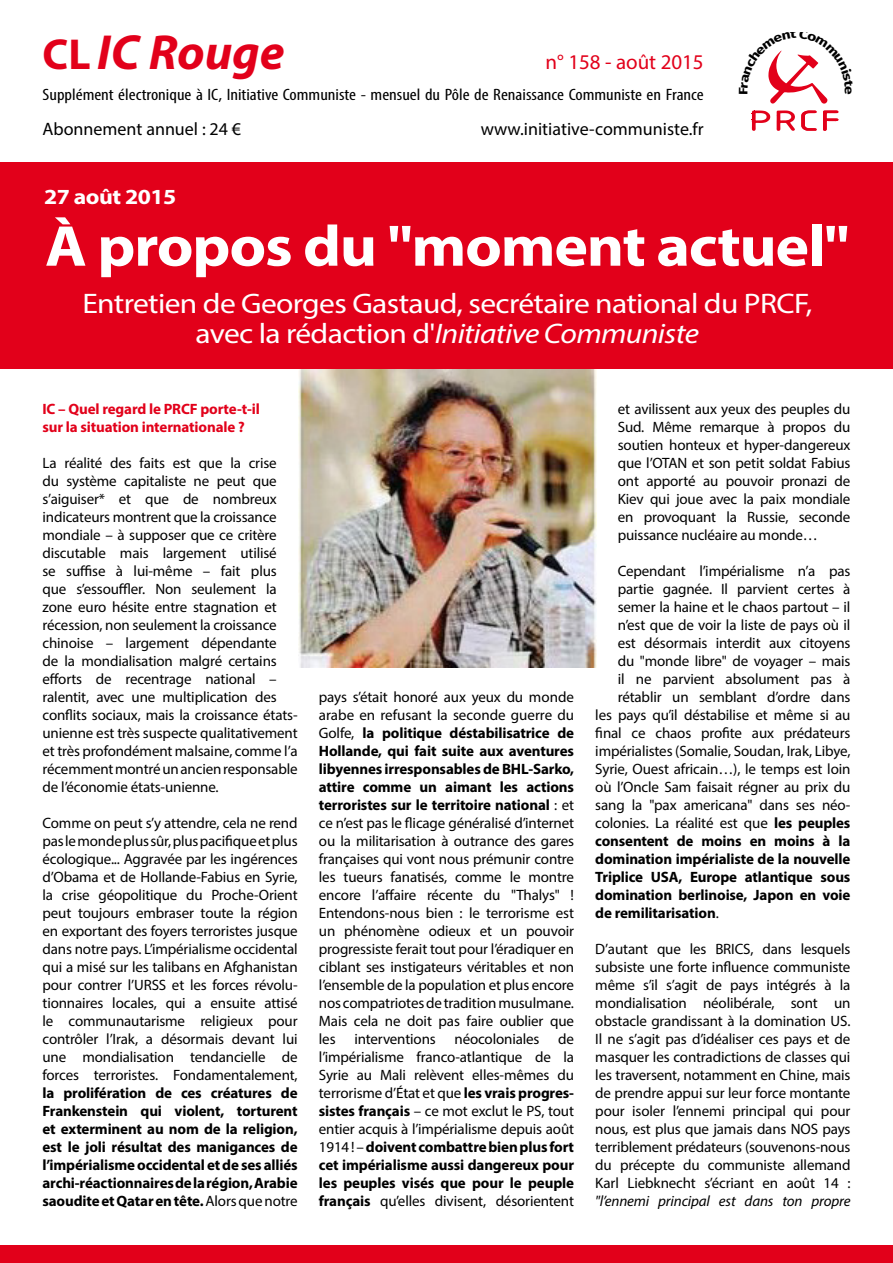
<style>
.page{position:relative;width:893px;height:1263px;background:#fff}
.page>*{position:absolute;margin:0;border:0;box-sizing:border-box;transform-origin:0 0}
.t1{font:700 58.05px "Myriad Pro";letter-spacing:-.02em;color:#fff;scale:1.1 1}
.t2{font:italic 700 49.5px "Myriad Pro";color:#e2001a}
.t3{font:28.35px/30px "Myriad Pro";letter-spacing:-.02em;color:#fff;text-align:center;scale:1.11 1}
.t4{font:700 21.6px "Myriad Pro";letter-spacing:-.02em;color:#fff;scale:1.1 1}
.t5{font:21px "Myriad Pro";color:#e2001a}
.t6{font:18px "Myriad Pro";color:#000}
.t7{font:condensed 16.5px "Myriad Pro";color:#000;scale:1.15 1}
.t8{font:15px/18px "Myriad Pro";letter-spacing:-.01em;color:#000;text-align:justify}
.t9{font:700 15px/18px "Myriad Pro";letter-spacing:-.01em;color:#000;text-align:justify}
.t10{font:700 15px/18px "Myriad Pro";letter-spacing:-.01em;color:#e2001a}
.t11{font:italic 15px "Myriad Pro";letter-spacing:-.01em;color:#000}
.s1{font-style:normal;font-size:43.5px}
.s2{font-style:italic}
.s3{font-weight:400}
.s4{font-weight:700}
</style>
<div class="page">
<div style="left:0;top:13px;width:893px;height:356px;background:#e2001a"></div>
<div style="left:0;top:0;width:893px;height:162px;background:#fff"></div>
<svg style="left:823px;top:110px;width:16px;height:21px"></svg>
<svg style="left:752px;top:110px;width:65px;height:21px"></svg>
<img style="left:298px;top:369px;width:298px;height:299px">
<div style="left:0;top:1246px;width:893px;height:17px;background:#e2001a"></div>
<svg style="left:768px;top:50px;width:60px;height:54px"></svg>
<h2 class="t2" style="left:43px;top:20px;width:243px"><span class="s1">CL</span> IC Rouge</h2>
<h3 class="t5" style="left:546px;top:49px;width:160px">n° 158 - août 2015</h3>
<p class="t7" style="left:43px;top:85px;width:576px">Supplément électronique à IC, Initiative Communiste - mensuel du Pôle de Renaissance Communiste en France</p>
<p class="t6" style="left:43px;top:118px;width:200px">Abonnement annuel : 24 €</p>
<p class="t6" style="left:481px;top:118px;width:225px">www.initiative-communiste.fr</p>
<h3 class="t4" style="left:44px;top:183px;width:122px">27 août 2015</h3>
<h1 class="t1" style="left:45px;top:208px;width:733px">À propos du "moment actuel"</h1>
<h3 class="t3" style="left:82px;top:288px;width:659px">Entretien de Georges Gastaud, secrétaire national du PRCF, avec la rédaction d'<span class="s2">Initiative Communiste</span></h3>
<p class="t10" style="left:43px;top:399px;width:219px">IC – Quel regard le PRCF porte-t-il sur la situation internationale ?</p>
<p class="t8" style="left:43px;top:454px;width:257px;text-align:left">La réalité des faits est que la crise<br>du système capitaliste ne peut que s’aiguiser* et que de nombreux indicateurs montrent que la croissance mondiale – à supposer que ce critère discutable mais largement utilisé<br>se suffise à lui-même – fait plus que s’essouffler. Non seulement la zone euro hésite entre stagnation et récession, non seulement la croissance chinoise – largement dépendante<br>de la mondialisation malgré certains efforts de recentrage national – ralentit, avec une multiplication des conflits sociaux, mais la croissance états&shy;unienne est très suspecte qualitativement et très profondément malsaine, comme l’a récemment montré un ancien responsable de l’économie états-unienne.</p>
<p class="t8" style="left:43px;top:814px;width:257px">Comme on peut s’y attendre, cela ne rend pas le monde plus sûr, plus pacifique et plus écologique... Aggravée par les ingérences d’Obama et de Hollande-Fabius en Syrie, la crise géopolitique du Proche-Orient peut toujours embraser toute la région en exportant des foyers terroristes jusque dans notre pays. L’impérialisme occidental qui a misé sur les talibans en Afghanistan pour contrer l’URSS et les forces révolu&shy;tionnaires locales, qui a ensuite attisé le communautarisme religieux pour contrôler l’Irak, a désormais devant lui une mondialisation tendancielle de forces terroristes. Fondamentalement,</p>
<p class="t9" style="left:43px;top:1083px;width:257px">la prolifération de ces créatures de Frankenstein qui violent, torturent et exterminent au nom de la religion, est le joli résultat des manigances de l’impérialisme occidental et de ses alliés archi-réactionnaires de la région, Arabie saoudite et Qatar en tête. <span class="s3">Alors que notre</span></p>
<p class="t8" style="left:319px;top:688px;width:257px">pays s’était honoré aux yeux du monde arabe en refusant la seconde guerre du Golfe, <span class="s4">la politique déstabilisatrice de Hollande, qui fait suite aux aventures libyennes irresponsables de BHL-Sarko, attire comme un aimant les actions terroristes sur le territoire national</span> : et ce n’est pas le flicage généralisé d’internet ou la militarisation à outrance des gares françaises qui vont nous prémunir contre les tueurs fanatisés, comme le montre encore l’affaire récente du "Thalys" !<br>Entendons-nous bien : le terrorisme est un phénomène odieux et un pouvoir progressiste ferait tout pour l’éradiquer en ciblant ses instigateurs véritables et non l’ensemble de la population et plus encore nos compatriotes de tradition musulmane.<br>Mais cela ne doit pas faire oublier que les interventions néocoloniales de l’impérialisme franco-atlantique de la Syrie au Mali relèvent elles-mêmes du terrorisme d’État et que <span class="s4">les vrais progres&shy;sistes français</span> – ce mot exclut le PS, tout entier acquis à l’impérialisme depuis août 1914 ! – <span class="s4">doivent combattre bien plus fort cet impérialisme aussi dangereux pour les peuples visés que pour le peuple français</span> qu’elles divisent, désorientent</p>
<p class="t8" style="left:618px;top:400px;width:234px">et avilissent aux yeux des peuples du Sud. Même remarque à propos du soutien honteux et hyper-dangereux que l’OTAN et son petit soldat Fabius ont apporté au pouvoir pronazi de Kiev qui joue avec la paix mondiale en provoquant la Russie, seconde puissance nucléaire au monde…</p>
<p class="t8" style="left:618px;top:562px;width:234px">Cependant l’impérialisme n’a pas</p>
<p class="t8" style="left:618px;top:580px;width:234px">partie gagnée. Il parvient certes à</p>
<p class="t8" style="left:618px;top:598px;width:234px">semer la haine et le chaos partout – il</p>
<p class="t8" style="left:618px;top:616px;width:234px">n’est que de voir la liste de pays où il</p>
<p class="t8" style="left:618px;top:634px;width:234px">est désormais interdit aux citoyens</p>
<p class="t8" style="left:618px;top:652px;width:234px">du "monde libre" de voyager – mais</p>
<p class="t8" style="left:618px;top:670px;width:234px">il ne parvient absolument pas à</p>
<p class="t8" style="left:618px;top:688px;width:234px">rétablir un semblant d’ordre dans</p>
<p class="t8" style="left:595px;top:706px;width:257px">les pays qu’il déstabilise et même si au</p>
<p class="t8" style="left:595px;top:724px;width:257px">final ce chaos profite aux prédateurs</p>
<p class="t8" style="left:595px;top:742px;width:257px">impérialistes (Somalie, Soudan, Irak, Libye,</p>
<p class="t8" style="left:595px;top:760px;width:257px">Syrie, Ouest africain…), le temps est loin</p>
<p class="t8" style="left:595px;top:778px;width:257px">où l’Oncle Sam faisait régner au prix du</p>
<p class="t8" style="left:595px;top:796px;width:257px">sang la "pax americana" dans ses néo-</p>
<p class="t8" style="left:595px;top:814px;width:257px">colonies. La réalité est que <span class="s4">les peuples</span></p>
<p class="t9" style="left:595px;top:831px;width:257px">consentent de moins en moins à la</p>
<p class="t9" style="left:595px;top:849px;width:257px">domination impérialiste de la nouvelle</p>
<p class="t9" style="left:595px;top:867px;width:257px">Triplice USA, Europe atlantique sous</p>
<p class="t9" style="left:595px;top:885px;width:257px">domination berlinoise, Japon en voie</p>
<p class="t9" style="left:595px;top:903px;width:125px">de remilitarisation<span class="s3">.</span></p>
<p class="t8" style="left:595px;top:940px;width:257px">D’autant que les BRICS, dans lesquels subsiste une forte influence communiste même s’il s’agit de pays intégrés à la mondialisation néolibérale, sont un obstacle grandissant à la domination US.<br>Il ne s’agit pas d’idéaliser ces pays et de masquer les contradictions de classes qui les traversent, notamment en Chine, mais de prendre appui sur leur force montante pour isoler l’ennemi principal qui pour nous, est plus que jamais dans NOS pays terriblement prédateurs (souvenons-nous du précepte du communiste allemand Karl Liebknecht s’écriant en août 14 :</p>
<p class="t11" style="left:595px;top:1192px;width:257px">"l’ennemi principal est dans ton propre</p>
</div>
